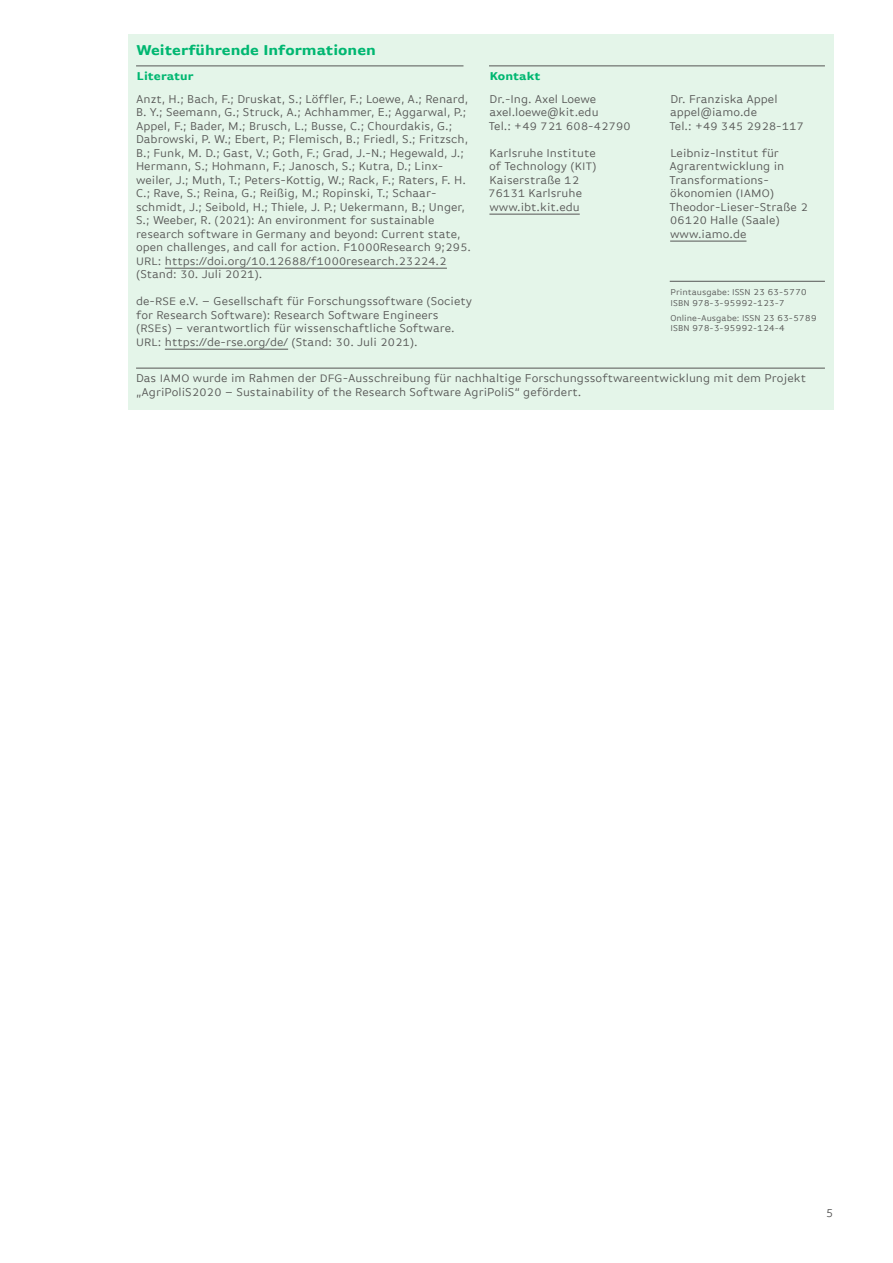
<style>
.page{position:relative;width:893px;height:1263px;background:#fff}
.page>*{position:absolute;margin:0;border:0;box-sizing:border-box;transform-origin:0 0}
.t1{font:700 15px "Basic Gothic Offc";color:#00b771}
.t2{font:12px/13.5px "Basic Gothic Offc";color:#565655}
.t3{font:700 12px "Basic Gothic Offc";color:#00b771}
.t4{font:11.4px "Basic Gothic Offc";letter-spacing:-.03em;color:#565655;scale:1.05 1}
.t5{font:9px/10.5px "Basic Gothic Offc";color:#565655}
.s1{font-size:11.4px}
.s2{font-size:12px}
</style>
<div class="page">
<div style="left:128px;top:34px;width:705px;height:375px;background:#e4f5e9"></div>
<hr style="left:165px;top:268px;width:282px;height:1px;background:#565655">
<hr style="left:165px;top:349px;width:123px;height:1px;background:#565655">
<hr style="left:136px;top:66px;width:327px;height:1px;background:#565655">
<hr style="left:489px;top:214px;width:91px;height:1px;background:#565655">
<hr style="left:489px;top:65px;width:336px;height:1px;background:#565655">
<hr style="left:136px;top:368px;width:689px;height:1px;background:#565655">
<hr style="left:670px;top:241px;width:76px;height:1px;background:#565655">
<hr style="left:670px;top:281px;width:155px;height:1px;background:#565655">
<p class="t1" style="left:136px;top:41px;width:241px">Weiterführende Informationen</p>
<p class="t3" style="left:137px;top:69px;width:58px">Literatur</p>
<p class="t2" style="left:136px;top:92px;width:336px">Anzt, H.; Bach, F.; Druskat, S.; Löffler, F.; Loewe, A.; Renard, B. Y.; Seemann, G.; Struck, A.; Achhammer, E.; Aggarwal, P.; Appel, F.; Bader, M.; Brusch, L.; Busse, C.; Chourdakis, G.; Dabrowski, P. W.; Ebert, P.; Flemisch, B.; Friedl, S.; Fritzsch, B.; Funk, M. D.; Gast, V.; Goth, F.; Grad, J.-N.; Hegewald, J.; Hermann, S.; Hohmann, F.; Janosch, S.; Kutra, D.; Linx&shy;weiler, J.; Muth, T.; Peters-Kottig, W.; Rack, F.; Raters, F. H.<br>C.; Rave, S.; Reina, G.; Reißig, M.; Ropinski, T.; Schaar&shy;schmidt, J.; Seibold, H.; Thiele, J. P.; Uekermann, B.; Unger, S.; Weeber, R. (<span class="s1">2021</span>): An environment for sustainable research software in Germany and beyond: Current state, open challenges, and call for action. F<span class="s1">1000</span>Research <span class="s1">9</span>;<span class="s1">295</span>.<br><span class="s1">URL</span>: https://doi.org/<span class="s1">10</span>.<span class="s1">12688</span>/f<span class="s1">1000</span>research.<span class="s1">23224</span>.<span class="s1">2 </span>(Stand: <span class="s1">30</span>. Juli <span class="s1">2021</span>).</p>
<p class="t2" style="left:136px;top:295px;width:337px">de-<span class="s1">RSE</span> e.V. – Gesellschaft für Forschungssoftware (Society for Research Software): Research Software Engineers (<span class="s1">RSE</span>s) – verantwortlich für wissenschaftliche Software.<br><span class="s1">URL</span>: https://de-rse.org/de/ (Stand: <span class="s1">30</span>. Juli <span class="s1">2021</span>).</p>
<p class="t3" style="left:490px;top:69px;width:52px">Kontakt</p>
<p class="t2" style="left:489px;top:92px;width:111px">Dr.-Ing. Axel Loewe axel.loewe@kit.edu</p>
<p class="t4" style="left:489px;top:120px;width:137px"><span class="s2">Tel.: +</span>49 721 608<span class="s2">-</span>42790</p>
<p class="t2" style="left:488px;top:146px;width:110px">Karlsruhe Institute of Technology (<span class="s1">KIT</span>)<br>Kaiserstraße <span class="s1">12<br>76131</span> Karlsruhe www.ibt.kit.edu</p>
<p class="t2" style="left:670px;top:92px;width:109px">Dr. Franziska Appel appel@iamo.de</p>
<p class="t4" style="left:669px;top:120px;width:130px"><span class="s2">Tel.: +</span>49 345 2928<span class="s2">-</span>117</p>
<p class="t2" style="left:669px;top:146px;width:140px">Leibniz-Institut für<br>Agrarentwicklung in<br>Transformations&shy;ökonomien (<span class="s1">IAMO</span>)<br>Theodor-Lieser-Straße <span class="s1">2<br>06120</span> Halle (Saale) www.iamo.de</p>
<p class="t5" style="left:671px;top:287px;width:138px">Printausgabe: ISSN 23 63-5770<br>ISBN 978-3-95992-123-7</p>
<p class="t5" style="left:670px;top:313px;width:148px">Online-Ausgabe: ISSN 23 63-5789<br>ISBN 978-3-95992-124-4</p>
<p class="t2" style="left:136px;top:372px;width:672px">Das <span class="s1">IAMO</span> wurde im Rahmen der <span class="s1">DFG</span>-Ausschreibung für nachhaltige Forschungssoftwareentwicklung mit dem Projekt „AgriPoliS<span class="s1">2020</span> – Sustainability of the Research Software AgriPoliS“ gefördert.</p>
<p class="t2" style="left:826px;top:1206px;width:9px">5</p>
</div>
